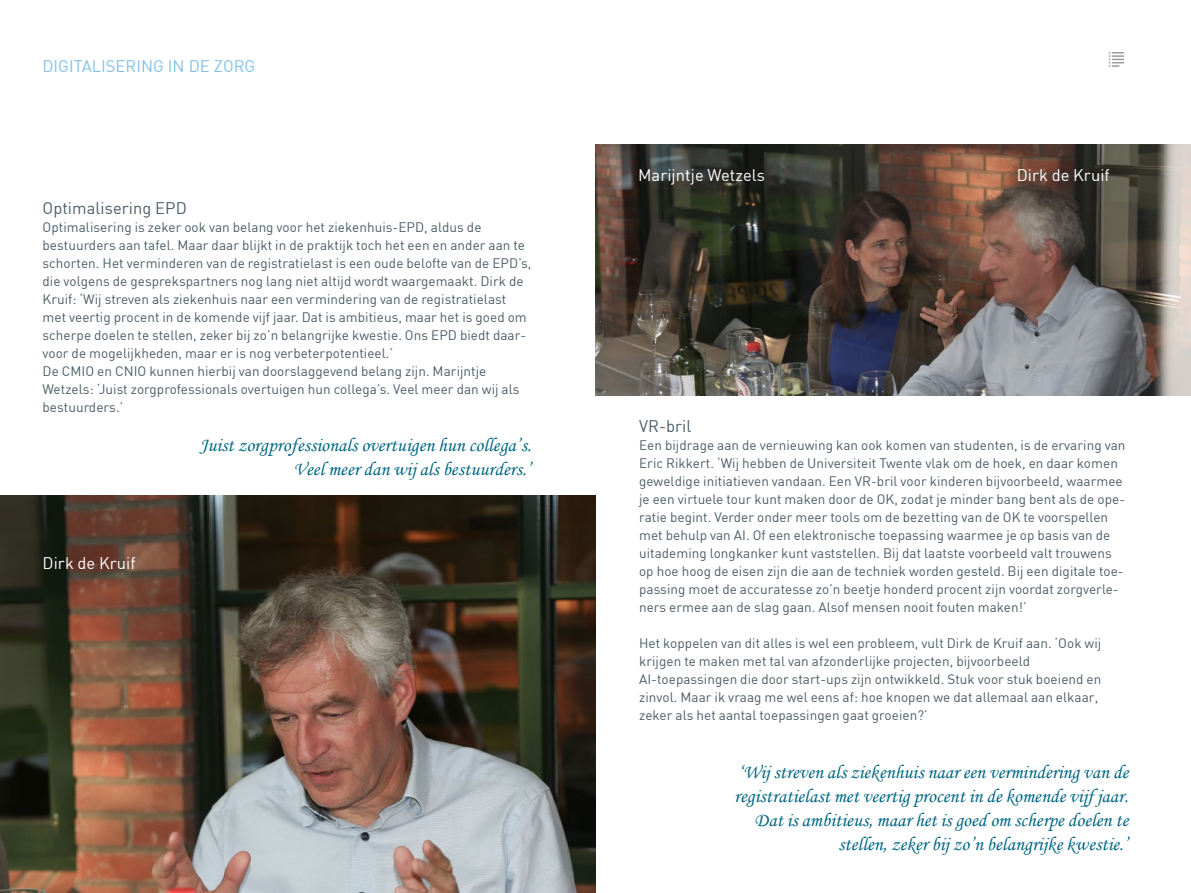
<style>
.page{position:relative;width:1191px;height:893px;background:#fff}
.page>*{position:absolute;margin:0;border:0;box-sizing:border-box;transform-origin:0 0}
.t1{font:19.5px/24px "Monotype Corsiva";letter-spacing:.005em;color:#006784;text-align:right}
.t2{font:16.5px "DIN";letter-spacing:.005em;color:#fff}
.t3{font:16.5px "DIN";letter-spacing:.005em;color:#4b5c67}
.t4{font:16.5px "DIN";color:#81c1e8}
.t5{font:13.5px/18px "DIN";letter-spacing:.005em;color:#4b5c67}
</style>
<div class="page">
<img style="left:0;top:495px;width:595px;height:398px">
<img style="left:595px;top:144px;width:596px;height:251px">
<svg style="left:1108px;top:52px;width:16px;height:15px"></svg>
<p class="t4" style="left:43px;top:56px;width:214px">DIGITALISERING IN DE ZORG</p>
<p class="t3" style="left:43px;top:197px;width:146px">Optimalisering EPD</p>
<p class="t5" style="left:43px;top:218px;width:490px">Optimalisering is zeker ook van belang voor het ziekenhuis-EPD, aldus de bestuurders aan tafel. Maar daar blijkt in de praktijk toch het een en ander aan te schorten. Het verminderen van de registratielast is een oude belofte van de EPD’s, die volgens de gesprekspartners nog lang niet altijd wordt waargemaakt. Dirk de Kruif: ‘Wij streven als ziekenhuis naar een vermindering van de registratielast met veertig procent in de komende vijf jaar. Dat is ambitieus, maar het is goed om scherpe doelen te stellen, zeker bij zo’n belangrijke kwestie. Ons EPD biedt daar&shy;voor de mogelijkheden, maar er is nog verbeterpotentieel.’<br>De CMIO en CNIO kunnen hierbij van doorslaggevend belang zijn. Marijntje Wetzels: ‘Juist zorgprofessionals overtuigen hun collega’s. Veel meer dan wij als bestuurders.’</p>
<p class="t2" style="left:43px;top:553px;width:95px">Dirk de Kruif</p>
<h1 class="t1" style="left:199px;top:433px;width:333px">Juist zorgprofessionals overtuigen hun collega’s.<br>Veel meer dan wij als bestuurders.’</h1>
<p class="t2" style="left:638px;top:165px;width:128px">Marijntje Wetzels</p>
<p class="t2" style="left:1016px;top:165px;width:95px">Dirk de Kruif</p>
<p class="t3" style="left:639px;top:416px;width:54px">VR-bril</p>
<p class="t5" style="left:639px;top:436px;width:488px">Een bijdrage aan de vernieuwing kan ook komen van studenten, is de ervaring van Eric Rikkert. ‘Wij hebben de Universiteit Twente vlak om de hoek, en daar komen geweldige initiatieven vandaan. Een VR-bril voor kinderen bijvoorbeeld, waarmee je een virtuele tour kunt maken door de OK, zodat je minder bang bent als de ope&shy;ratie begint. Verder onder meer tools om de bezetting van de OK te voorspellen met behulp van AI. Of een elektronische toepassing waarmee je op basis van de uitademing longkanker kunt vaststellen. Bij dat laatste voorbeeld valt trouwens op hoe hoog de eisen zijn die aan de techniek worden gesteld. Bij een digitale toe&shy;passing moet de accuratesse zo’n beetje honderd procent zijn voordat zorgverle&shy;ners ermee aan de slag gaan. Alsof mensen nooit fouten maken!’</p>
<p class="t5" style="left:639px;top:634px;width:464px">Het koppelen van dit alles is wel een probleem, vult Dirk de Kruif aan. ‘Ook wij krijgen te maken met tal van afzonderlijke projecten, bijvoorbeeld AI-toepassingen die door start-ups zijn ontwikkeld. Stuk voor stuk boeiend en zinvol. Maar ik vraag me wel eens af: hoe knopen we dat allemaal aan elkaar, zeker als het aantal toepassingen gaat groeien?’</p>
<h1 class="t1" style="left:734px;top:760px;width:396px">‘Wij streven als ziekenhuis naar een vermindering van de registratielast met veertig procent in de komende vijf jaar.<br>Dat is ambitieus, maar het is goed om scherpe doelen te stellen, zeker bij zo’n belangrijke kwestie.’</h1>
</div>
